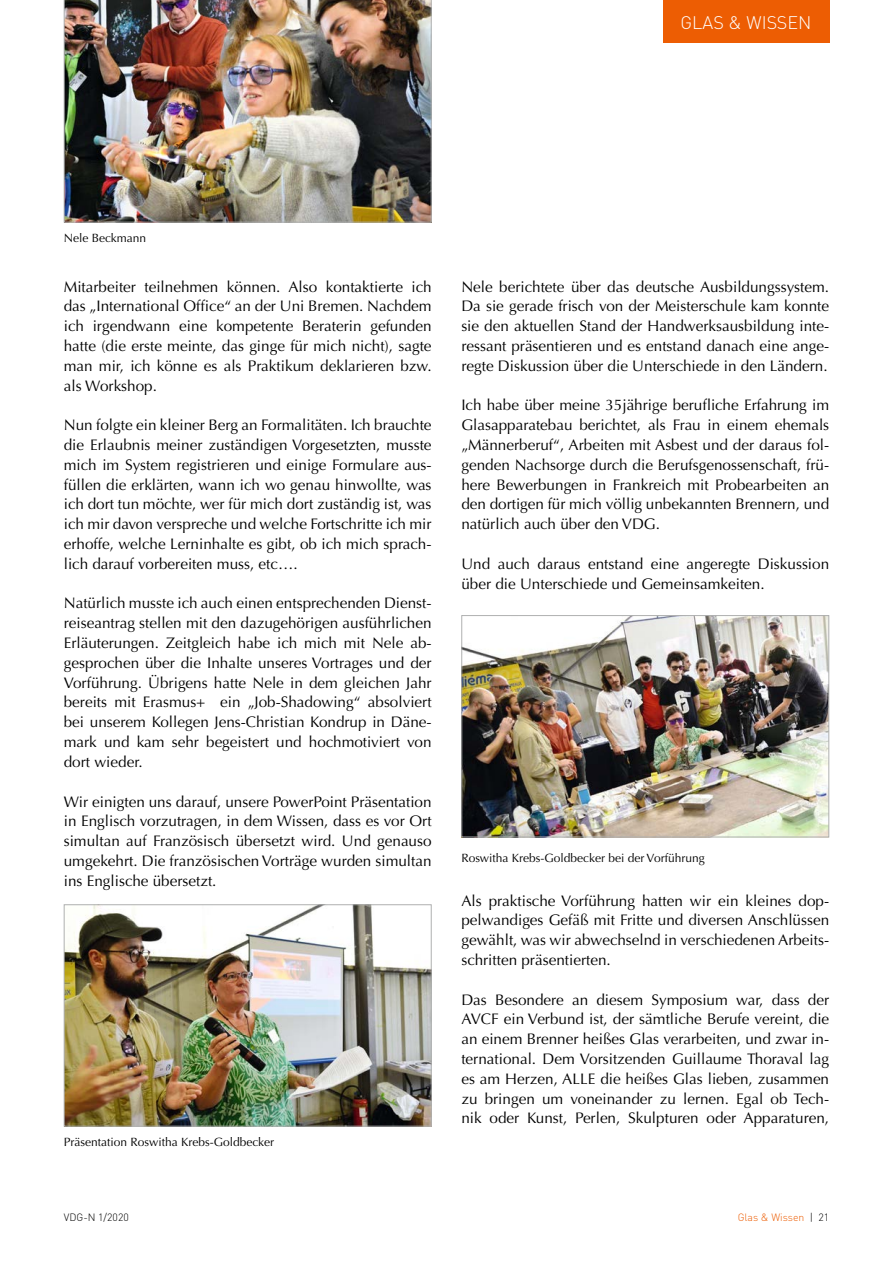
<style>
.page{position:relative;width:893px;height:1263px;background:#fff}
.page>*{position:absolute;margin:0;border:0;box-sizing:border-box;transform-origin:0 0}
.t1{font:300 18px "DIN";color:#fff}
.t2{font:15.3px/19.8px "Optima";color:#000;text-align:justify}
.t3{font:12px "Optima";color:#000}
.t4{font:300 10.5px "DIN";color:#ed5d03}
.t5{font:300 10.5px "DIN";color:#000}
.s1{color:#000}
</style>
<div class="page">
<div style="left:663px;top:0;width:166px;height:43px;background:#ed5d03"></div>
<img style="left:66px;top:906px;width:364px;height:218px">
<div style="left:64px;top:904px;width:368px;height:222px;border:1px solid #afb0b0"></div>
<img style="left:64px;top:0;width:368px;height:223px">
<img style="left:463px;top:617px;width:364px;height:218px">
<div style="left:461px;top:615px;width:368px;height:222px;border:1px solid #afb0b0"></div>
<p class="t1" style="left:681px;top:12px;width:132px">GLAS &amp; WISSEN</p>
<p class="t3" style="left:64px;top:233px;width:84px">Nele Beckmann</p>
<p class="t2" style="left:64px;top:278px;width:369px">Mitarbeiter teilnehmen können. Also kontaktierte ich das „International Office“ an der Uni Bremen. Nachdem ich irgendwann eine kompetente Beraterin gefunden hatte (die erste meinte, das ginge für mich nicht), sagte man mir, ich könne es als Praktikum deklarieren bzw. als Workshop.</p>
<p class="t2" style="left:64px;top:417px;width:369px">Nun folgte ein kleiner Berg an Formalitäten. Ich brauchte die Erlaubnis meiner zuständigen Vorgesetzten, musste mich im System registrieren und einige Formulare aus&shy;füllen die erklärten, wann ich wo genau hinwollte, was ich dort tun möchte, wer für mich dort zuständig ist, was ich mir davon verspreche und welche Fortschritte ich mir erhoffe, welche Lerninhalte es gibt, ob ich mich sprach&shy;lich darauf vorbereiten muss, etc….</p>
<p class="t2" style="left:64px;top:595px;width:369px">Natürlich musste ich auch einen entsprechenden Dienst&shy;reiseantrag stellen mit den dazugehörigen ausführlichen Erläuterungen. Zeitgleich habe ich mich mit Nele ab&shy;gesprochen über die Inhalte unseres Vortrages und der Vorführung. Übrigens hatte Nele in dem gleichen Jahr bereits mit Erasmus+ ein „Job-Shadowing“ absolviert bei unserem Kollegen Jens-Christian Kondrup in Däne&shy;mark und kam sehr begeistert und hochmotiviert von dort wieder.</p>
<p class="t2" style="left:64px;top:793px;width:369px">Wir einigten uns darauf, unsere PowerPoint Präsentation in Englisch vorzutragen, in dem Wissen, dass es vor Ort simultan auf Französisch übersetzt wird. Und genauso umgekehrt. Die französischen Vorträge wurden simultan ins Englische übersetzt.</p>
<p class="t3" style="left:64px;top:1137px;width:212px">Präsentation Roswitha Krebs-Goldbecker</p>
<p class="t2" style="left:461px;top:278px;width:369px">Nele berichtete über das deutsche Ausbildungssystem.<br>Da sie gerade frisch von der Meisterschule kam konnte sie den aktuellen Stand der Handwerksausbildung inte&shy;ressant präsentieren und es entstand danach eine ange&shy;regte Diskussion über die Unterschiede in den Ländern.</p>
<p class="t2" style="left:461px;top:396px;width:369px">Ich habe über meine 35jährige berufliche Erfahrung im Glasapparatebau berichtet, als Frau in einem ehemals „Männerberuf“, Arbeiten mit Asbest und der daraus fol&shy;genden Nachsorge durch die Berufsgenossenschaft, frü&shy;here Bewerbungen in Frankreich mit Probearbeiten an den dortigen für mich völlig unbekannten Brennern, und natürlich auch über den VDG.</p>
<p class="t2" style="left:461px;top:555px;width:369px">Und auch daraus entstand eine angeregte Diskussion über die Unterschiede und Gemeinsamkeiten.</p>
<p class="t3" style="left:461px;top:853px;width:245px">Roswitha Krebs-Goldbecker bei der Vorführung</p>
<p class="t2" style="left:461px;top:892px;width:369px">Als praktische Vorführung hatten wir ein kleines dop&shy;pelwandiges Gefäß mit Fritte und diversen Anschlüssen gewählt, was wir abwechselnd in verschiedenen Arbeits&shy;schritten präsentierten.</p>
<p class="t2" style="left:461px;top:991px;width:369px">Das Besondere an diesem Symposium war, dass der AVCF ein Verbund ist, der sämtliche Berufe vereint, die an einem Brenner heißes Glas verarbeiten, und zwar in&shy;ternational. Dem Vorsitzenden Guillaume Thoraval lag es am Herzen, ALLE die heißes Glas lieben, zusammen zu bringen um voneinander zu lernen. Egal ob Tech&shy;nik oder Kunst, Perlen, Skulpturen oder Apparaturen,</p>
<p class="t5" style="left:64px;top:1211px;width:67px">VDG-N 1/2020</p>
<p class="t4" style="left:738px;top:1213px;width:93px">Glas &amp; Wissen <span class="s1">| 21</span></p>
</div>
